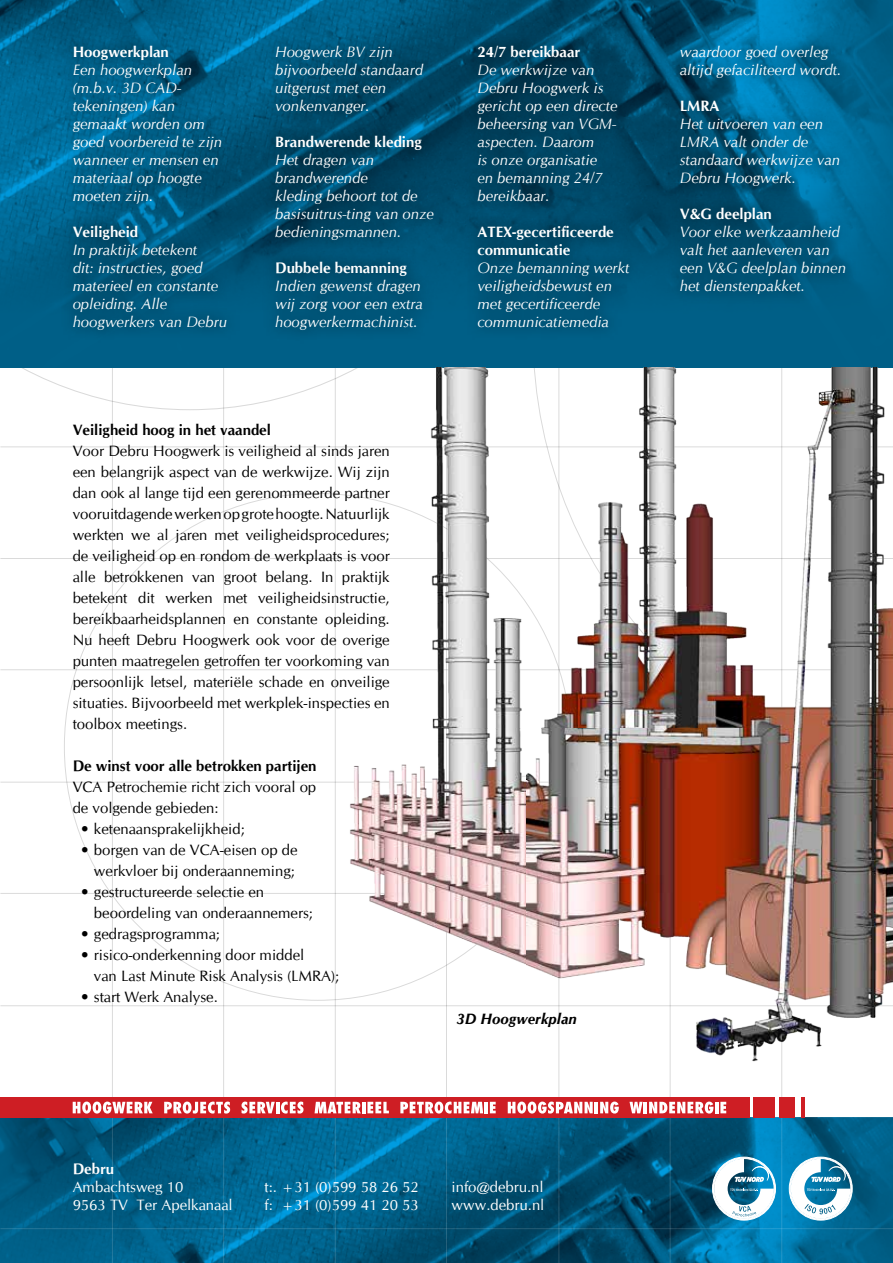
<style>
.page{position:relative;width:893px;height:1263px;background:#fff}
.page>*{position:absolute;margin:0;border:0;box-sizing:border-box;transform-origin:0 0}
.t1{font:15px/21px "CG Omega";color:#000}
.t2{font:italic 15px/18px "CG Omega";color:#fff}
.t3{font:700 15px/18px "CG Omega";color:#fff}
.t4{font:15px/18px "CG Omega";color:#fff}
.t5{font:700 15px "CG Omega";color:#000}
.t6{font:italic 700 15px "CG Omega";color:#000}
</style>
<div class="page">
<hr style="left:223px;top:0;width:1px;height:1097px;background:#000">
<hr style="left:670px;top:0;width:1px;height:1097px;background:#000">
<hr style="left:446px;top:0;width:1px;height:1097px;background:#000">
<hr style="left:112px;top:0;width:1px;height:1097px;background:#000">
<hr style="left:558px;top:0;width:1px;height:1097px;background:#000">
<hr style="left:335px;top:0;width:1px;height:1097px;background:#000">
<hr style="left:781px;top:0;width:1px;height:1097px;background:#000">
<hr style="left:0;top:558px;width:893px;height:1px;background:#000">
<hr style="left:0;top:669px;width:893px;height:1px;background:#000">
<hr style="left:0;top:446px;width:893px;height:1px;background:#000">
<hr style="left:0;top:782px;width:893px;height:1px;background:#000">
<hr style="left:0;top:1005px;width:893px;height:1px;background:#000">
<hr style="left:0;top:893px;width:893px;height:1px;background:#000">
<img style="left:0;top:1118px;width:893px;height:145px">
<hr style="left:223px;top:1117px;width:1px;height:146px;background:#fff">
<hr style="left:670px;top:1117px;width:1px;height:146px;background:#fff">
<hr style="left:446px;top:1117px;width:1px;height:146px;background:#fff">
<hr style="left:112px;top:1117px;width:1px;height:146px;background:#fff">
<hr style="left:558px;top:1117px;width:1px;height:146px;background:#fff">
<hr style="left:335px;top:1117px;width:1px;height:146px;background:#fff">
<hr style="left:781px;top:1117px;width:1px;height:146px;background:#fff">
<hr style="left:0;top:1228px;width:893px;height:1px;background:#fff">
<svg style="left:712px;top:1156px;width:64px;height:65px"></svg>
<svg style="left:789px;top:1156px;width:64px;height:65px"></svg>
<img style="left:0;top:0;width:893px;height:368px">
<div style="left:60px;top:33px;width:180px;height:310px;background:#000;opacity:.75"></div>
<div style="left:262px;top:33px;width:184px;height:310px;background:#000;opacity:.75"></div>
<div style="left:465px;top:32px;width:177px;height:308px;background:#000;opacity:.75"></div>
<div style="left:667px;top:34px;width:191px;height:272px;background:#000;opacity:.75"></div>
<svg style="left:332px;top:368px;width:561px;height:708px"></svg>
<div style="left:0;top:1097px;width:749px;height:21px;background:#ce1e24"></div>
<hr style="left:801px;top:1097px;width:4px;height:21px;background:#ce1e24">
<div style="left:779px;top:1097px;width:15px;height:21px;background:#ce1e24"></div>
<div style="left:753px;top:1097px;width:22px;height:21px;background:#ce1e24"></div>
<svg style="left:73px;top:1101px;width:80px;height:12px"></svg>
<svg style="left:164px;top:1101px;width:66px;height:12px"></svg>
<svg style="left:242px;top:1101px;width:62px;height:12px"></svg>
<svg style="left:315px;top:1102px;width:74px;height:11px"></svg>
<svg style="left:400px;top:1101px;width:96px;height:12px"></svg>
<svg style="left:508px;top:1101px;width:111px;height:12px"></svg>
<svg style="left:629px;top:1101px;width:97px;height:12px"></svg>
<p class="t3" style="left:73px;top:43px;width:98px">Hoogwerkplan</p>
<p class="t2" style="left:73px;top:61px;width:151px">Een hoogwerkplan (m.b.v. 3D CAD&shy;tekeningen) kan gemaakt worden om goed voorbereid te zijn wanneer er mensen en materiaal op hoogte moeten zijn.</p>
<p class="t3" style="left:73px;top:223px;width:67px">Veiligheid</p>
<p class="t2" style="left:73px;top:241px;width:156px">In praktijk betekent<br>dit: instructies, goed materieel en constante opleiding. Alle hoogwerkers van Debru</p>
<p class="t2" style="left:275px;top:43px;width:149px">Hoogwerk BV zijn bijvoorbeeld standaard uitgerust met een vonkenvanger.</p>
<p class="t3" style="left:275px;top:133px;width:148px">Brandwerende kleding</p>
<p class="t2" style="left:275px;top:151px;width:160px">Het dragen van brandwerende<br>kleding behoort tot de basisuitrus-ting van onze bedieningsmannen.</p>
<p class="t3" style="left:275px;top:259px;width:133px">Dubbele bemanning</p>
<p class="t2" style="left:275px;top:277px;width:149px">Indien gewenst dragen wij zorg voor een extra hoogwerkermachinist.</p>
<p class="t3" style="left:477px;top:43px;width:104px">24/7 bereikbaar</p>
<p class="t2" style="left:477px;top:61px;width:142px">De werkwijze van<br>Debru Hoogwerk is gericht op een directe beheersing van VGM&shy;aspecten. Daarom<br>is onze organisatie<br>en bemanning 24/7 bereikbaar.</p>
<p class="t3" style="left:477px;top:223px;width:138px">ATEX-gecertificeerde communicatie</p>
<p class="t2" style="left:477px;top:259px;width:154px">Onze bemanning werkt veiligheidsbewust en met gecertificeerde communicatiemedia</p>
<p class="t5" style="left:73px;top:420px;width:200px">Veiligheid hoog in het vaandel</p>
<p class="t1" style="left:73px;top:441px;width:319px;text-align:justify">Voor Debru Hoogwerk is veiligheid al sinds jaren een belangrijk aspect van de werkwijze. Wij zijn dan ook al lange tijd een gerenommeerde partner vooruitdagende werken op grote hoogte. Natuurlijk werkten we al jaren met veiligheidsprocedures; de veiligheid op en rondom de werkplaats is voor alle betrokkenen van groot belang. In praktijk betekent dit werken met veiligheidsinstructie, bereikbaarheidsplannen en constante opleiding.<br>Nu heeft Debru Hoogwerk ook voor de overige punten maatregelen getroffen ter voorkoming van persoonlijk letsel, materiële schade en onveilige situaties. Bijvoorbeeld met werkplek-inspecties en toolbox meetings.</p>
<p class="t5" style="left:73px;top:756px;width:245px">De winst voor alle betrokken partijen</p>
<p class="t1" style="left:73px;top:777px;width:245px">VCA Petrochemie richt zich vooral op de volgende gebieden:</p>
<p class="t1" style="left:81px;top:819px;width:165px">• ketenaansprakelijkheid;</p>
<p class="t1" style="left:81px;top:840px;width:218px;text-align:right">• borgen van de VCA-eisen op de werkvloer bij onderaanneming;</p>
<p class="t1" style="left:94px;top:882px;width:220px;text-indent:-13px">• gestructureerde selectie en beoordeling van onderaannemers;</p>
<p class="t1" style="left:81px;top:924px;width:140px">• gedragsprogramma;</p>
<p class="t1" style="left:94px;top:945px;width:247px;text-indent:-13px">• risico-onderkenning door middel<br>van Last Minute Risk Analysis (LMRA);</p>
<p class="t1" style="left:81px;top:987px;width:138px">• start Werk Analyse.</p>
<p class="t6" style="left:456px;top:1009px;width:122px">3D Hoogwerkplan</p>
<p class="t2" style="left:680px;top:43px;width:163px">waardoor goed overleg altijd gefaciliteerd wordt.</p>
<p class="t3" style="left:680px;top:97px;width:41px">LMRA</p>
<p class="t2" style="left:680px;top:115px;width:162px">Het uitvoeren van een<br>LMRA valt onder de standaard werkwijze van<br>Debru Hoogwerk.</p>
<p class="t3" style="left:680px;top:205px;width:94px">V&amp;G deelplan</p>
<p class="t2" style="left:680px;top:223px;width:168px">Voor elke werkzaamheid valt het aanleveren van een V&amp;G deelplan binnen het dienstenpakket.</p>
<p class="t3" style="left:73px;top:1159px;width:43px">Debru</p>
<p class="t4" style="left:73px;top:1178px;width:162px">Ambachtsweg 10<br>9563 TV Ter Apelkanaal</p>
<p class="t4" style="left:265px;top:1178px;width:156px">t:. +31 (0)599 58 26 52 f: +31 (0)599 41 20 53</p>
<p class="t4" style="left:452px;top:1178px;width:94px">info@debru.nl www.debru.nl</p>
</div>
